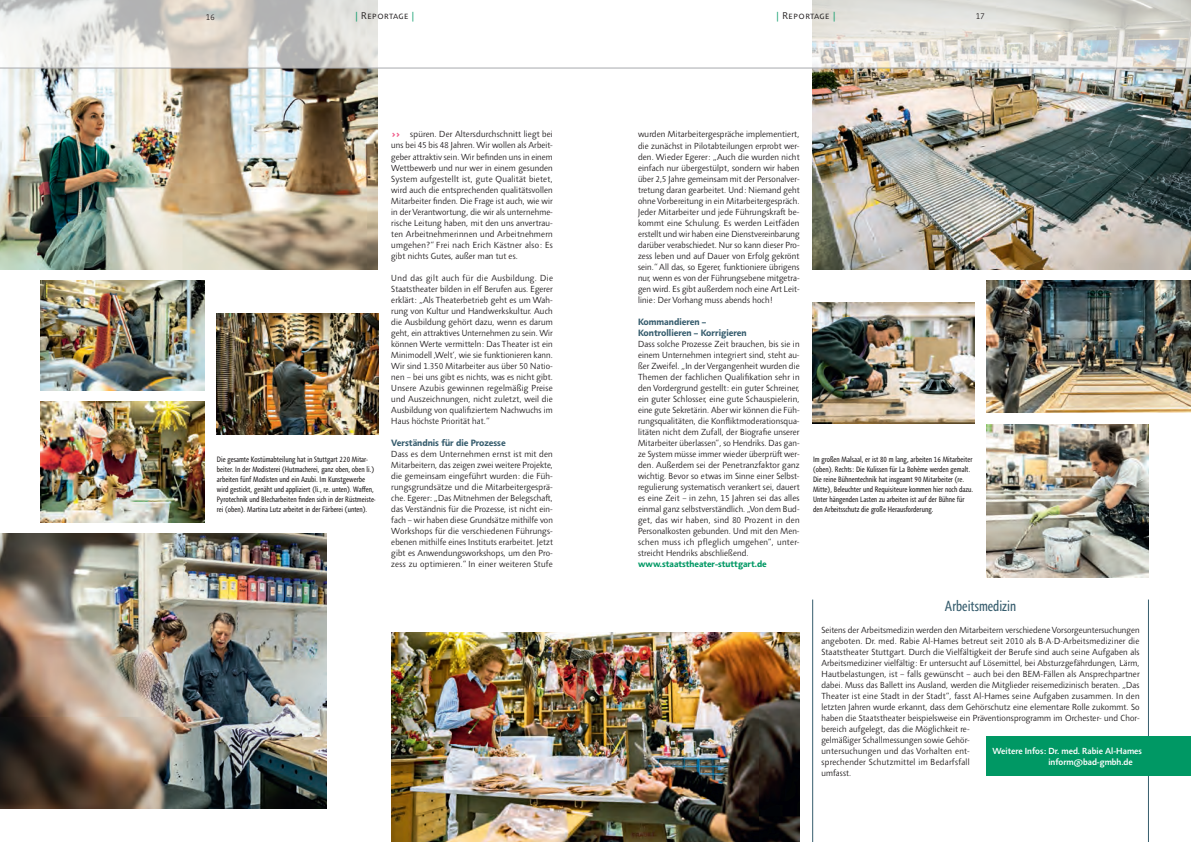
<style>
.page{position:relative;width:1191px;height:842px;background:#fff}
.page>*{position:absolute;margin:0;border:0;box-sizing:border-box;transform-origin:0 0}
.t1{font:condensed 15px "Agilita LT Pro";color:#375d6e}
.t2{font:300 10px "Agilita LT Pro";letter-spacing:.04em;color:#231f20}
.t3{font:700 9.4px/11px "Agilita LT Pro";color:#375d6e;scale:.96 1}
.t4{font:300 9px/11px "Agilita LT Pro";color:#231f20;text-align:justify}
.t5{font:500 9px/11px "Agilita LT Pro";color:#fff}
.t6{font:700 9px "Agilita LT Pro";color:#009864}
.t7{font:700 9px "Agilita LT Pro";color:#f05988}
.t8{font:300 8.8px "Agilita LT Pro";color:#231f20}
.t9{font:condensed 8px/10px "Agilita LT Pro";color:#231f20}
.s1{color:#009864}
</style>
<div class="page">
<img style="left:0;top:69px;width:378px;height:200px">
<img style="left:391px;top:632px;width:408px;height:210px">
<img style="left:812px;top:69px;width:379px;height:200px">
<img style="left:217px;top:313px;width:161px;height:121px">
<img style="left:986px;top:280px;width:205px;height:132px">
<img style="left:986px;top:425px;width:162px;height:152px">
<img style="left:812px;top:302px;width:162px;height:121px">
<img style="left:41px;top:401px;width:163px;height:121px">
<img style="left:41px;top:280px;width:163px;height:110px">
<img style="left:0;top:533px;width:327px;height:275px">
<hr style="left:812px;top:599px;width:1px;height:243px;background:#375d6e">
<hr style="left:1148px;top:599px;width:1px;height:243px;background:#375d6e">
<div style="left:986px;top:736px;width:205px;height:39px;background:#009864"></div>
<svg style="left:0;top:0;width:1191px;height:68px"></svg>
<hr style="left:0;top:68px;width:1191px;height:1px;background:#a8a9ad">
<p class="t8" style="left:206px;top:11px;width:10px">16</p>
<p class="t2" style="left:355px;top:8px;width:60px"><span class="s1">|</span> Reportage <span class="s1">|</span></p>
<p class="t2" style="left:776px;top:8px;width:60px"><span class="s1">|</span> Reportage <span class="s1">|</span></p>
<p class="t8" style="left:976px;top:10px;width:10px">17</p>
<p class="t4" style="left:391px;top:129px;width:163px;text-indent:19px">spüren. Der Altersdurchschnitt liegt bei uns bei 45 bis 48 Jahren. Wir wollen als Arbeit&shy;geber attraktiv sein. Wir befinden uns in einem Wettbewerb und nur wer in einem gesunden System aufgestellt ist, gute Qualität bietet, wird auch die entsprechenden qualitätsvollen Mitarbeiter finden. Die Frage ist auch, wie wir in der Verantwortung, die wir als unternehme&shy;rische Leitung haben, mit den uns anvertrau&shy;ten Arbeitnehmerinnen und Arbeitnehmern umgehen?“ Frei nach Erich Kästner also: Es gibt nichts Gutes, außer man tut es.</p>
<p class="t4" style="left:391px;top:272px;width:163px">Und das gilt auch für die Ausbildung. Die Staatstheater bilden in elf Berufen aus. Egerer erklärt: „Als Theaterbetrieb geht es um Wah&shy;rung von Kultur und Handwerkskultur. Auch die Ausbildung gehört dazu, wenn es darum geht, ein attraktives Unternehmen zu sein. Wir können Werte vermitteln: Das Theater ist ein Minimodell ‚Welt‘, wie sie funktionieren kann.<br>Wir sind 1.350 Mitarbeiter aus über 50 Natio&shy;nen – bei uns gibt es nichts, was es nicht gibt.<br>Unsere Azubis gewinnen regelmäßig Preise und Auszeichnungen, nicht zuletzt, weil die Ausbildung von qualifiziertem Nachwuchs im Haus höchste Priorität hat.“</p>
<p class="t3" style="left:391px;top:437px;width:121px">Verständnis für die Prozesse</p>
<p class="t4" style="left:391px;top:448px;width:163px">Dass es dem Unternehmen ernst ist mit den Mitarbeitern, das zeigen zwei weitere Projekte, die gemeinsam eingeführt wurden: die Füh&shy;rungsgrundsätze und die Mitarbeitergesprä&shy;che. Egerer: „Das Mitnehmen der Belegschaft, das Verständnis für die Prozesse, ist nicht ein&shy;fach – wir haben diese Grundsätze mithilfe von Workshops für die verschiedenen Führungs&shy;ebenen mithilfe eines Instituts erarbeitet. Jetzt gibt es Anwendungsworkshops, um den Pro&shy;zess zu optimieren.“ In einer weiteren Stufe</p>
<p class="t4" style="left:638px;top:129px;width:163px">wurden Mitarbeitergespräche implementiert, die zunächst in Pilotabteilungen erprobt wer&shy;den. Wieder Egerer: „Auch die wurden nicht einfach nur übergestülpt, sondern wir haben über 2,5 Jahre gemeinsam mit der Personalver&shy;tretung daran gearbeitet. Und: Niemand geht ohne Vorbereitung in ein Mitarbeitergespräch.<br>Jeder Mitarbeiter und jede Führungskraft be&shy;kommt eine Schulung. Es werden Leitfäden erstellt und wir haben eine Dienstvereinbarung darüber verabschiedet. Nur so kann dieser Pro&shy;zess leben und auf Dauer von Erfolg gekrönt sein.“ All das, so Egerer, funktioniere übrigens nur, wenn es von der Führungsebene mitgetra&shy;gen wird. Es gibt außerdem noch eine Art Leit&shy;linie: Der Vorhang muss abends hoch!</p>
<p class="t3" style="left:638px;top:316px;width:115px">Kommandieren –<br>Kontrollieren – Korrigieren</p>
<p class="t4" style="left:638px;top:338px;width:163px">Dass solche Prozesse Zeit brauchen, bis sie in einem Unternehmen integriert sind, steht au&shy;ßer Zweifel. „In der Vergangenheit wurden die Themen der fachlichen Qualifikation sehr in den Vordergrund gestellt: ein guter Schreiner, ein guter Schlosser, eine gute Schauspielerin, eine gute Sekretärin. Aber wir können die Füh&shy;rungsqualitäten, die Konfliktmoderationsqua&shy;litäten nicht dem Zufall, der Biografie unserer Mitarbeiter überlassen“, so Hendriks. Das gan&shy;ze System müsse immer wieder überprüft wer&shy;den. Außerdem sei der Penetranzfaktor ganz wichtig. Bevor so etwas im Sinne einer Selbst&shy;regulierung systematisch verankert sei, dauert es eine Zeit – in zehn, 15 Jahren sei das alles einmal ganz selbstverständlich. „Von dem Bud&shy;get, das wir haben, sind 80 Prozent in den Personalkosten gebunden. Und mit den Men&shy;schen muss ich pfleglich umgehen“, unter&shy;streicht Hendriks abschließend.</p>
<p class="t6" style="left:638px;top:557px;width:130px">www.staatstheater-stuttgart.de</p>
<p class="t7" style="left:391px;top:128px;width:10px">&gt;&gt;</p>
<p class="t9" style="left:217px;top:455px;width:160px">Die gesamte Kostümabteilung hat in Stuttgart 220 Mitar&shy;beiter. In der Modisterei (Hutmacherei, ganz oben, oben li.) arbeiten fünf Modisten und ein Azubi. Im Kunstgewerbe wird gestickt, genäht und appliziert (li., re. unten). Waffen, Pyrotechnik und Blecharbeiten finden sich in der Rüstmeiste&shy;rei (oben). Martina Lutz arbeitet in der Färberei (unten).</p>
<p class="t9" style="left:813px;top:455px;width:162px">Im großen Malsaal, er ist 80 m lang, arbeiten 16 Mitarbeiter (oben). Rechts: Die Kulissen für La Bohème werden gemalt.<br>Die reine Bühnentechnik hat insgeamt 90 Mitarbeiter (re.<br>Mitte), Beleuchter und Requisiteure kommen hier noch dazu.<br>Unter hängenden Lasten zu arbeiten ist auf der Bühne für den Arbeitsschutz die große Herausforderung.</p>
<h1 class="t1" style="left:945px;top:595px;width:73px">Arbeitsmedizin</h1>
<p class="t4" style="left:821px;top:624px;width:320px;text-align:left">Seitens der Arbeitsmedizin werden den Mitarbeitern verschiedene Vorsorgeuntersuchungen angeboten. Dr. med. Rabie Al-Hames betreut seit 2010 als B·A·D-Arbeitsmediziner die Staatstheater Stuttgart. Durch die Vielfältigkeit der Berufe sind auch seine Aufgaben als Arbeitsmediziner vielfältig: Er untersucht auf Lösemittel, bei Absturzgefährdungen, Lärm, Hautbelastungen, ist – falls gewünscht – auch bei den BEM-Fällen als Ansprechpartner dabei. Muss das Ballett ins Ausland, werden die Mitglieder reisemedizinisch beraten. „Das Theater ist eine Stadt in der Stadt“, fasst Al-Hames seine Aufgaben zusammen. In den letzten Jahren wurde erkannt, dass dem Gehörschutz eine elementare Rolle zukommt. So haben die Staatstheater beispielsweise ein Präventionsprogramm im Orchester- und Chor&shy;bereich aufgelegt, das die Möglichkeit re-<br>gelmäßiger Schallmessungen sowie Gehör-<br>untersuchungen und das Vorhalten ent-<br>sprechender Schutzmittel im Bedarfsfall<br>umfasst.</p>
<p class="t5" style="left:1048px;top:745px;width:95px;text-indent:-56px">Weitere Infos: Dr. med. Rabie Al-Hames inform@bad-gmbh.de</p>
</div>
